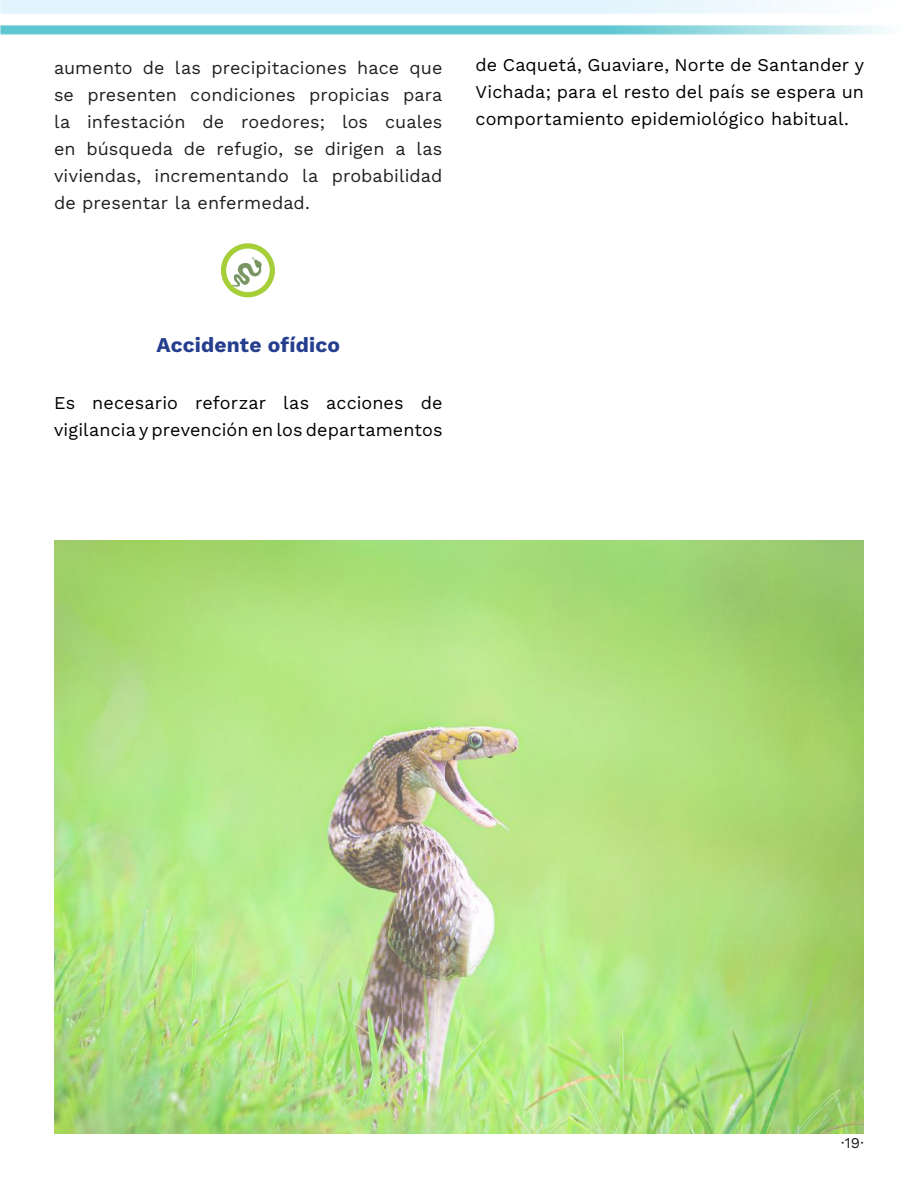
<style>
.page{position:relative;width:918px;height:1188px;background:#fff}
.page>*{position:absolute;margin:0;border:0;box-sizing:border-box;transform-origin:0 0}
.t1{font:21px "Work Sans";letter-spacing:.01em;color:#253f8e}
.t2{font:18px/27px "Work Sans";letter-spacing:.005em;color:#231f20;text-align:justify}
.t3{font:18px/27px "Work Sans";letter-spacing:.005em;color:#000}
.t4{font:15px "Work Sans";color:#231f20}
</style>
<div class="page">
<img style="left:0;top:0;width:886px;height:34px">
<div style="left:221px;top:243px;width:54px;height:54px;background:#a6ce39;border-radius:50%"></div>
<div style="left:226px;top:249px;width:44px;height:43px;background:#fff;border-radius:50%"></div>
<img style="left:229px;top:254px;width:34px;height:34px">
<img style="left:54px;top:540px;width:810px;height:594px">
<p class="t2" style="left:54px;top:54px;width:390px">aumento de las precipitaciones hace que se presenten condiciones propicias para la infestación de roedores; los cuales en búsqueda de refugio, se dirigen a las viviendas, incrementando la probabilidad de presentar la enfermedad.</p>
<p class="t3" style="left:476px;top:50px;width:390px;text-align:justify">de Caquetá, Guaviare, Norte de Santander y Vichada; para el resto del país se espera un comportamiento epidemiológico habitual.</p>
<p class="t1" style="left:156px;top:329px;width:185px">Accidente ofídico</p>
<p class="t3" style="left:54px;top:388px;width:390px">Es necesario reforzar las acciones de vigilancia y prevención en los departamentos</p>
<p class="t4" style="left:841px;top:1131px;width:24px">·19·</p>
</div>
